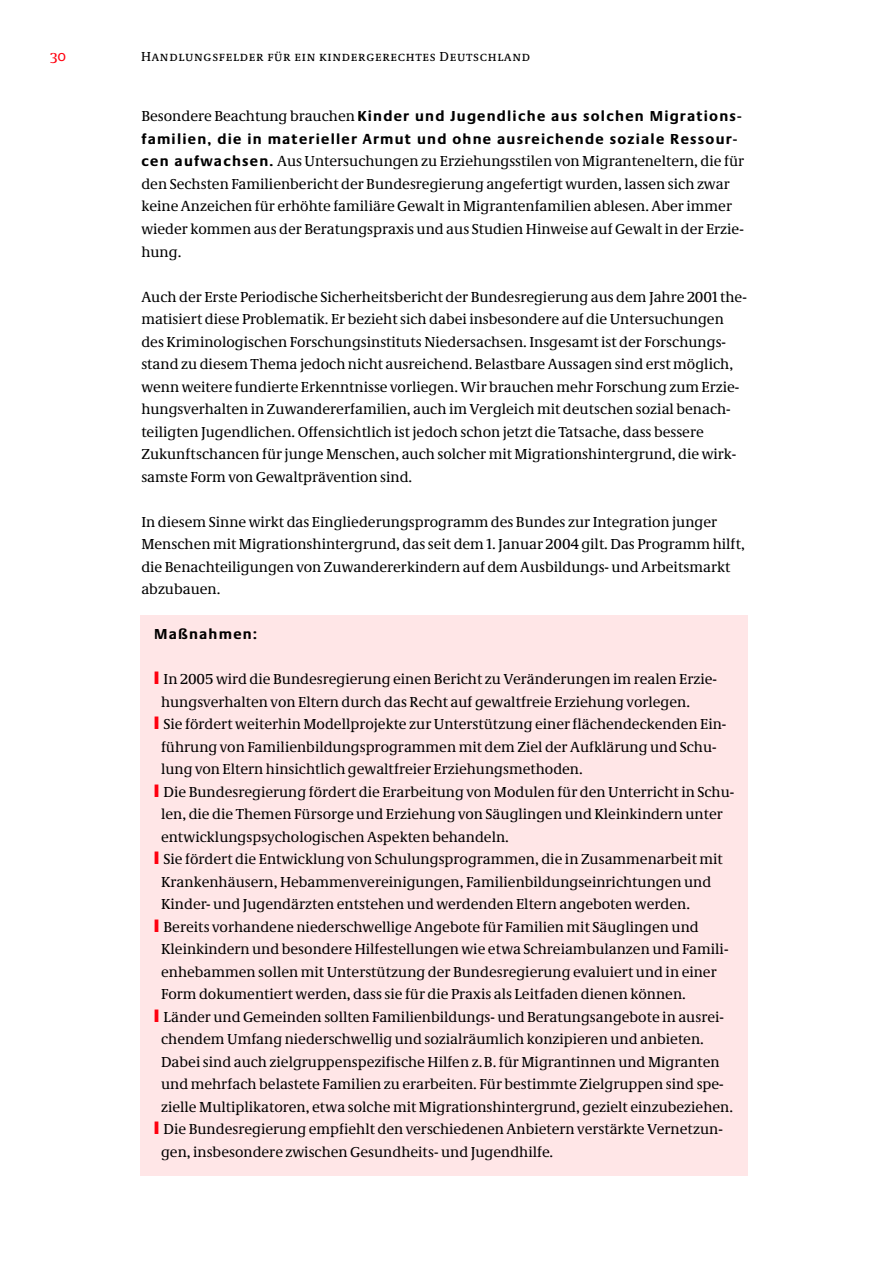
<style>
.page{position:relative;width:893px;height:1263px;background:#fff}
.page>*{position:absolute;margin:0;border:0;box-sizing:border-box;transform-origin:0 0}
.t1{font:15px/22.5px "Neue Demos";color:#000}
.t2{font:700 15px/22.5px "Neue Praxis";letter-spacing:.08em;color:#000}
.t3{font:15px "Neue Demos CESC Os F";color:#ff000f}
.t4{font:13.5px "Neue Demos SC Os F";letter-spacing:.05em;color:#000}
.s1{font-family:"Neue Demos";font-weight:400}
.s2{font-family:"Neue Praxis";font-weight:700}
.s3{color:#ff000f}
</style>
<div class="page">
<div style="left:140px;top:615px;width:608px;height:560px;background:#ffe6e7"></div>
<p class="t3" style="left:51px;top:47px;width:17px">30</p>
<p class="t4" style="left:141px;top:48px;width:390px">Handlungsfelder für ein kindergerechtes Deutschland</p>
<p class="t2" style="left:141px;top:106px;width:602px"><span class="s1">Besondere Beachtung brauchen</span> Kinder und Jugendliche aus solchen Migrations&shy;familien, die in materieller Armut und ohne ausreichende soziale Ressour-</p>
<p class="t1" style="left:141px;top:152px;width:604px"><span class="s2">cen aufwachsen.</span> Aus Untersuchungen zu Erziehungsstilen von Migranteneltern, die für den Sechsten Familienbericht der Bundesregierung angefertigt wurden, lassen sich zwar keine Anzeichen für erhöhte familiäre Gewalt in Migrantenfamilien ablesen. Aber immer wieder kommen aus der Beratungspraxis und aus Studien Hinweise auf Gewalt in der Erzie&shy;hung.</p>
<p class="t1" style="left:141px;top:287px;width:607px">Auch der Erste Periodische Sicherheitsbericht der Bundesregierung aus dem Jahre 2001 the&shy;matisiert diese Problematik. Er bezieht sich dabei insbesondere auf die Untersuchungen des Kriminologischen Forschungsinstituts Niedersachsen. Insgesamt ist der Forschungs&shy;stand zu diesem Thema jedoch nicht ausreichend. Belastbare Aussagen sind erst möglich, wenn weitere fundierte Erkenntnisse vorliegen. Wir brauchen mehr Forschung zum Erzie&shy;hungsverhalten in Zuwandererfamilien, auch im Vergleich mit deutschen sozial benach&shy;teiligten Jugendlichen. Offensichtlich ist jedoch schon jetzt die Tatsache, dass bessere Zukunftschancen für junge Menschen, auch solcher mit Migrationshintergrund, die wirk&shy;samste Form von Gewaltprävention sind.</p>
<p class="t1" style="left:141px;top:512px;width:605px">In diesem Sinne wirkt das Eingliederungsprogramm des Bundes zur Integration junger Menschen mit Migrationshintergrund, das seit dem 1. Januar 2004 gilt. Das Programm hilft, die Benachteiligungen von Zuwandererkindern auf dem Ausbildungs- und Arbeitsmarkt abzubauen.</p>
<p class="t2" style="left:154px;top:624px;width:105px">Maßnahmen:</p>
<p class="t1" style="left:154px;top:669px;width:564px"><span class="s3">❙</span> In 2005 wird die Bundesregierung einen Bericht zu Veränderungen im realen Erzie-</p>
<p class="t1" style="left:161px;top:692px;width:531px">hungsverhalten von Eltern durch das Recht auf gewaltfreie Erziehung vorlegen.</p>
<p class="t1" style="left:154px;top:714px;width:574px"><span class="s3">❙</span> Sie fördert weiterhin Modellprojekte zur Unterstützung einer flächendeckenden Ein-</p>
<p class="t1" style="left:161px;top:737px;width:557px">führung von Familienbildungsprogrammen mit dem Ziel der Aufklärung und Schu-</p>
<p class="t1" style="left:161px;top:759px;width:423px">lung von Eltern hinsichtlich gewaltfreier Erziehungsmethoden.</p>
<p class="t1" style="left:154px;top:782px;width:582px"><span class="s3">❙</span> Die Bundesregierung fördert die Erarbeitung von Modulen für den Unterricht in Schu-</p>
<p class="t1" style="left:161px;top:804px;width:563px">len, die die Themen Fürsorge und Erziehung von Säuglingen und Kleinkindern unter</p>
<p class="t1" style="left:161px;top:827px;width:349px">entwicklungspsychologischen Aspekten behandeln.</p>
<p class="t1" style="left:154px;top:849px;width:570px"><span class="s3">❙</span> Sie fördert die Entwicklung von Schulungsprogrammen, die in Zusammenarbeit mit</p>
<p class="t1" style="left:161px;top:872px;width:552px">Krankenhäusern, Hebammenvereinigungen, Familienbildungseinrichtungen und</p>
<p class="t1" style="left:161px;top:894px;width:530px">Kinder- und Jugendärzten entstehen und werdenden Eltern angeboten werden.</p>
<p class="t1" style="left:154px;top:917px;width:546px"><span class="s3">❙</span> Bereits vorhandene niederschwellige Angebote für Familien mit Säuglingen und</p>
<p class="t1" style="left:161px;top:939px;width:569px">Kleinkindern und besondere Hilfestellungen wie etwa Schreiambulanzen und Famili-</p>
<p class="t1" style="left:161px;top:962px;width:557px">enhebammen sollen mit Unterstützung der Bundesregierung evaluiert und in einer</p>
<p class="t1" style="left:161px;top:984px;width:526px">Form dokumentiert werden, dass sie für die Praxis als Leitfaden dienen können.</p>
<p class="t1" style="left:154px;top:1007px;width:571px"><span class="s3">❙</span> Länder und Gemeinden sollten Familienbildungs- und Beratungsangebote in ausrei-</p>
<p class="t1" style="left:161px;top:1029px;width:544px">chendem Umfang niederschwellig und sozialräumlich konzipieren und anbieten.</p>
<p class="t1" style="left:161px;top:1052px;width:560px">Dabei sind auch zielgruppenspezifische Hilfen z.B. für Migrantinnen und Migranten</p>
<p class="t1" style="left:161px;top:1074px;width:564px">und mehrfach belastete Familien zu erarbeiten. Für bestimmte Zielgruppen sind spe-</p>
<p class="t1" style="left:161px;top:1097px;width:573px">zielle Multiplikatoren, etwa solche mit Migrationshintergrund, gezielt einzubeziehen.</p>
<p class="t1" style="left:154px;top:1119px;width:570px"><span class="s3">❙</span> Die Bundesregierung empfiehlt den verschiedenen Anbietern verstärkte Vernetzun-</p>
<p class="t1" style="left:161px;top:1142px;width:394px">gen, insbesondere zwischen Gesundheits- und Jugendhilfe.</p>
</div>
